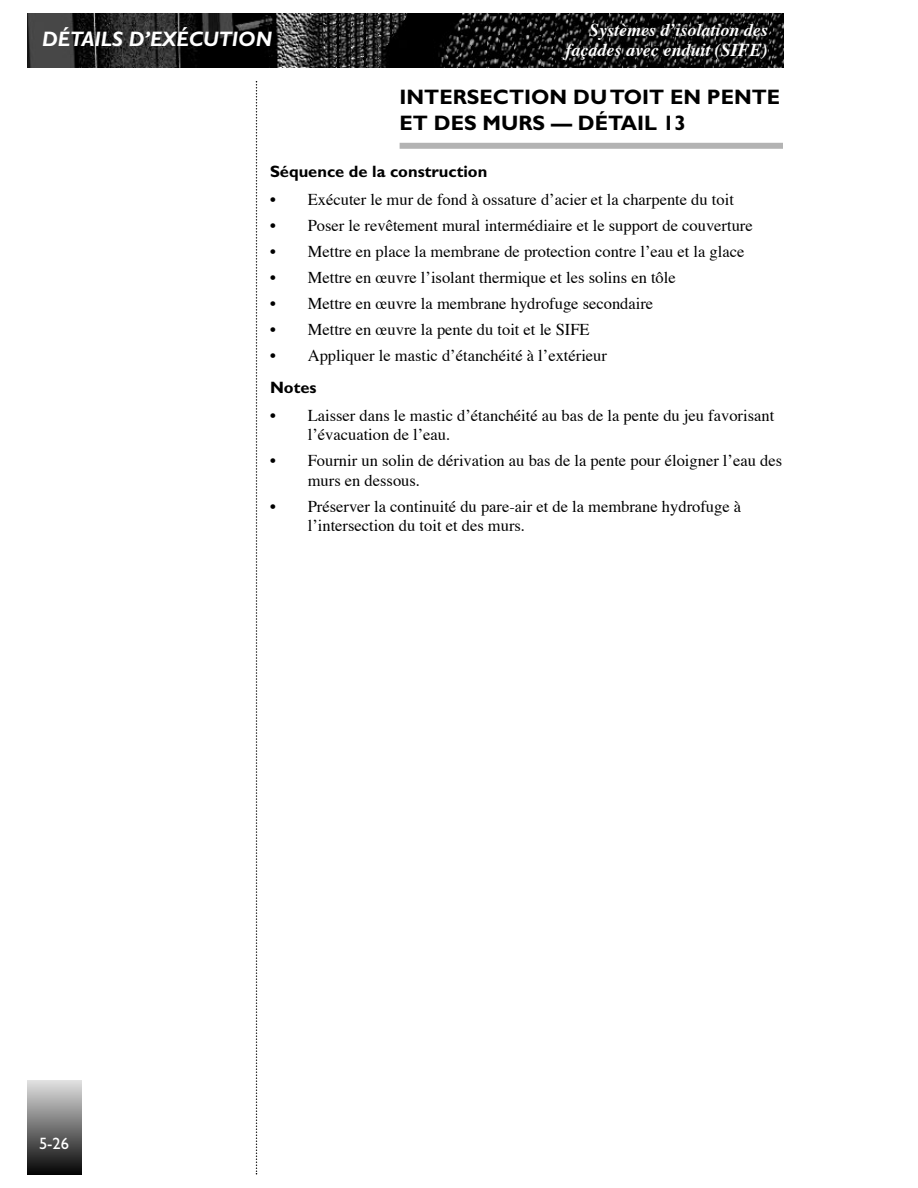
<style>
.page{position:relative;width:918px;height:1188px;background:#fff}
.page>*{position:absolute;margin:0;border:0;box-sizing:border-box;transform-origin:0 0}
.t1{font:700 21px/25.2px "Gill Sans";color:#000}
.t2{font:italic 700 21px "Gill Sans";color:#fff}
.t3{font:italic 700 18px/19.5px "Times";color:#fff;text-align:right}
.t4{font:16.5px/19.5px "Times";color:#000}
.t5{font:700 16.5px "Gill Sans";color:#000}
.t6{font:16.5px "Gill Sans";color:#fff}
</style>
<div class="page">
<svg style="left:256px;top:81px;width:1px;height:1094px"></svg>
<hr style="left:27px;top:1175px;width:54px;height:1px;background:#020202">
<hr style="left:27px;top:1174px;width:54px;height:1px;background:#040404">
<hr style="left:27px;top:1173px;width:54px;height:1px;background:#070707">
<hr style="left:27px;top:1172px;width:54px;height:1px;background:#090909">
<hr style="left:27px;top:1171px;width:54px;height:1px;background:#0b0b0b">
<hr style="left:27px;top:1170px;width:54px;height:1px;background:#0e0e0e">
<hr style="left:27px;top:1169px;width:54px;height:1px;background:#101010">
<hr style="left:27px;top:1168px;width:54px;height:1px;background:#131313">
<hr style="left:27px;top:1167px;width:54px;height:1px;background:#151515">
<hr style="left:27px;top:1166px;width:54px;height:1px;background:#171717">
<hr style="left:27px;top:1165px;width:54px;height:1px;background:#1a1a1a">
<hr style="left:27px;top:1164px;width:54px;height:1px;background:#1c1c1c">
<hr style="left:27px;top:1163px;width:54px;height:1px;background:#1e1e1e">
<hr style="left:27px;top:1162px;width:54px;height:1px;background:#212121">
<hr style="left:27px;top:1161px;width:54px;height:1px;background:#232323">
<hr style="left:27px;top:1160px;width:54px;height:1px;background:#252525">
<hr style="left:27px;top:1159px;width:54px;height:1px;background:#282828">
<hr style="left:27px;top:1158px;width:54px;height:1px;background:#2a2a2a">
<hr style="left:27px;top:1157px;width:54px;height:1px;background:#2d2d2d">
<hr style="left:27px;top:1156px;width:54px;height:1px;background:#2f2f2f">
<hr style="left:27px;top:1155px;width:54px;height:1px;background:#313131">
<hr style="left:27px;top:1154px;width:54px;height:1px;background:#343434">
<hr style="left:27px;top:1153px;width:54px;height:1px;background:#363636">
<hr style="left:27px;top:1152px;width:54px;height:1px;background:#383838">
<hr style="left:27px;top:1151px;width:54px;height:1px;background:#3b3b3b">
<hr style="left:27px;top:1150px;width:54px;height:1px;background:#3d3d3d">
<hr style="left:27px;top:1149px;width:54px;height:1px;background:#404040">
<hr style="left:27px;top:1148px;width:54px;height:1px;background:#424242">
<hr style="left:27px;top:1147px;width:54px;height:1px;background:#444">
<hr style="left:27px;top:1146px;width:54px;height:1px;background:#474747">
<hr style="left:27px;top:1145px;width:54px;height:1px;background:#494949">
<hr style="left:27px;top:1144px;width:54px;height:1px;background:#4b4b4b">
<hr style="left:27px;top:1143px;width:54px;height:1px;background:#4e4e4e">
<hr style="left:27px;top:1142px;width:54px;height:1px;background:#505050">
<hr style="left:27px;top:1141px;width:54px;height:1px;background:#535353">
<hr style="left:27px;top:1140px;width:54px;height:1px;background:#555">
<hr style="left:27px;top:1139px;width:54px;height:1px;background:#575757">
<hr style="left:27px;top:1138px;width:54px;height:1px;background:#5a5a5a">
<hr style="left:27px;top:1137px;width:54px;height:1px;background:#5c5c5c">
<hr style="left:27px;top:1136px;width:54px;height:1px;background:#5e5e5e">
<hr style="left:27px;top:1135px;width:54px;height:1px;background:#616161">
<hr style="left:27px;top:1134px;width:54px;height:1px;background:#636363">
<hr style="left:27px;top:1133px;width:54px;height:1px;background:#656565">
<hr style="left:27px;top:1132px;width:54px;height:1px;background:#686868">
<hr style="left:27px;top:1131px;width:54px;height:1px;background:#6a6a6a">
<hr style="left:27px;top:1130px;width:54px;height:1px;background:#6d6d6d">
<hr style="left:27px;top:1129px;width:54px;height:1px;background:#6f6f6f">
<hr style="left:27px;top:1128px;width:54px;height:1px;background:#717171">
<hr style="left:27px;top:1127px;width:54px;height:1px;background:#747474">
<hr style="left:27px;top:1126px;width:54px;height:1px;background:#767676">
<hr style="left:27px;top:1125px;width:54px;height:1px;background:#787878">
<hr style="left:27px;top:1124px;width:54px;height:1px;background:#7b7b7b">
<hr style="left:27px;top:1123px;width:54px;height:1px;background:#7d7d7d">
<hr style="left:27px;top:1122px;width:54px;height:1px;background:#808080">
<hr style="left:27px;top:1121px;width:54px;height:1px;background:#828282">
<hr style="left:27px;top:1120px;width:54px;height:1px;background:#848484">
<hr style="left:27px;top:1119px;width:54px;height:1px;background:#878787">
<hr style="left:27px;top:1118px;width:54px;height:1px;background:#898989">
<hr style="left:27px;top:1117px;width:54px;height:1px;background:#8b8b8b">
<hr style="left:27px;top:1116px;width:54px;height:1px;background:#8e8e8e">
<hr style="left:27px;top:1115px;width:54px;height:1px;background:#909090">
<hr style="left:27px;top:1114px;width:54px;height:1px;background:#929292">
<hr style="left:27px;top:1113px;width:54px;height:1px;background:#959595">
<hr style="left:27px;top:1112px;width:54px;height:1px;background:#979797">
<hr style="left:27px;top:1111px;width:54px;height:1px;background:#9a9a9a">
<hr style="left:27px;top:1110px;width:54px;height:1px;background:#9c9c9c">
<hr style="left:27px;top:1109px;width:54px;height:1px;background:#9e9e9e">
<hr style="left:27px;top:1108px;width:54px;height:1px;background:#a1a1a1">
<hr style="left:27px;top:1107px;width:54px;height:1px;background:#a3a3a3">
<hr style="left:27px;top:1106px;width:54px;height:1px;background:#a5a5a5">
<hr style="left:27px;top:1105px;width:54px;height:1px;background:#a8a8a8">
<hr style="left:27px;top:1104px;width:54px;height:1px;background:#aaa">
<hr style="left:27px;top:1103px;width:54px;height:1px;background:#adadad">
<hr style="left:27px;top:1102px;width:54px;height:1px;background:#afafaf">
<hr style="left:27px;top:1101px;width:54px;height:1px;background:#b1b1b1">
<hr style="left:27px;top:1100px;width:54px;height:1px;background:#b4b4b4">
<hr style="left:27px;top:1099px;width:54px;height:1px;background:#b6b6b6">
<hr style="left:27px;top:1098px;width:54px;height:1px;background:#b8b8b8">
<hr style="left:27px;top:1097px;width:54px;height:1px;background:#bbb">
<hr style="left:27px;top:1096px;width:54px;height:1px;background:#bdbdbd">
<hr style="left:27px;top:1095px;width:54px;height:1px;background:#bfbfbf">
<hr style="left:27px;top:1094px;width:54px;height:1px;background:#c2c2c2">
<hr style="left:27px;top:1093px;width:54px;height:1px;background:#c4c4c4">
<hr style="left:27px;top:1092px;width:54px;height:1px;background:#c7c7c7">
<hr style="left:27px;top:1091px;width:54px;height:1px;background:#c9c9c9">
<hr style="left:27px;top:1090px;width:54px;height:1px;background:#cbcbcb">
<hr style="left:27px;top:1089px;width:54px;height:1px;background:#cecece">
<hr style="left:27px;top:1088px;width:54px;height:1px;background:#d0d0d0">
<hr style="left:27px;top:1087px;width:54px;height:1px;background:#d2d2d2">
<hr style="left:27px;top:1086px;width:54px;height:1px;background:#d5d5d5">
<hr style="left:27px;top:1085px;width:54px;height:1px;background:#d7d7d7">
<hr style="left:27px;top:1084px;width:54px;height:1px;background:#dadada">
<hr style="left:27px;top:1083px;width:54px;height:1px;background:#dcdcdc">
<hr style="left:27px;top:1082px;width:54px;height:1px;background:#dedede">
<hr style="left:27px;top:1081px;width:54px;height:1px;background:#e1e1e1">
<hr style="left:27px;top:1080px;width:54px;height:1px;background:#e4e4e4">
<img style="left:27px;top:14px;width:756px;height:53px">
<div style="left:400px;top:143px;width:383px;height:6px;background:#b3b3b3"></div>
<p class="t2" style="left:42px;top:32px;width:232px">DÉTAILS D’EXÉCUTION</p>
<p class="t3" style="left:566px;top:22px;width:204px">Systèmes d’isolation des façades avec enduit (SIFE)</p>
<p class="t1" style="left:400px;top:87px;width:382px">INTERSECTION DU TOIT EN PENTE<br>ET DES MURS — DÉTAIL 13</p>
<p class="t5" style="left:270px;top:166px;width:219px">Séquence de la construction</p>
<p class="t4" style="left:270px;top:191px;width:465px">• Exécuter le mur de fond à ossature d’acier et la charpente du toit</p>
<p class="t4" style="left:270px;top:217px;width:484px">• Poser le revêtement mural intermédiaire et le support de couverture</p>
<p class="t4" style="left:270px;top:243px;width:476px">• Mettre en place la membrane de protection contre l’eau et la glace</p>
<p class="t4" style="left:270px;top:269px;width:407px">• Mettre en œuvre l’isolant thermique et les solins en tôle</p>
<p class="t4" style="left:270px;top:295px;width:385px">• Mettre en œuvre la membrane hydrofuge secondaire</p>
<p class="t4" style="left:270px;top:321px;width:321px">• Mettre en œuvre la pente du toit et le SIFE</p>
<p class="t4" style="left:270px;top:347px;width:339px">• Appliquer le mastic d’étanchéité à l’extérieur</p>
<p class="t5" style="left:270px;top:381px;width:48px">Notes</p>
<p class="t4" style="left:308px;top:407px;width:468px;text-indent:-38px">• Laisser dans le mastic d’étanchéité au bas de la pente du jeu favorisant l’évacuation de l’eau.</p>
<p class="t4" style="left:308px;top:452px;width:476px;text-indent:-38px">• Fournir un solin de dérivation au bas de la pente pour éloigner l’eau des murs en dessous.</p>
<p class="t4" style="left:308px;top:498px;width:435px;text-indent:-38px">• Préserver la continuité du pare-air et de la membrane hydrofuge à l’intersection du toit et des murs.</p>
<p class="t6" style="left:39px;top:1138px;width:32px">5-26</p>
</div>
